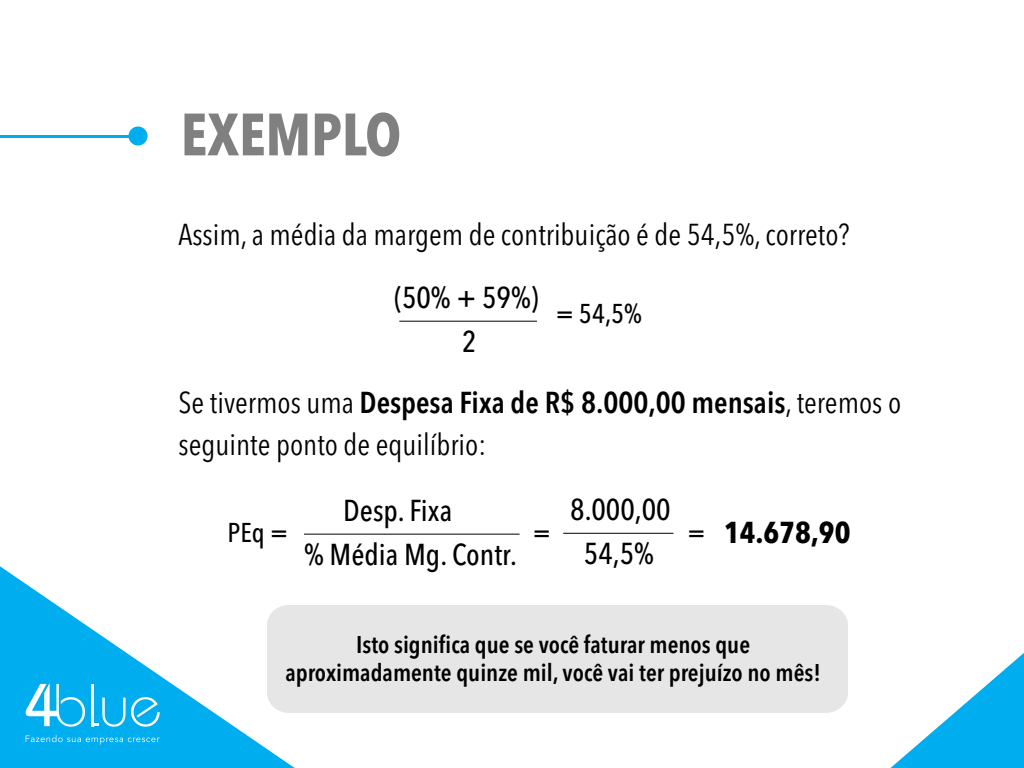
<style>
.page{position:relative;width:1024px;height:768px;background:#fff}
.page>*{position:absolute;margin:0;border:0;box-sizing:border-box;transform-origin:0 0}
.t1{font:700 condensed 59px "Avenir Next LT Pro";color:#808080}
.t2{font:condensed 30px/42.1px "Avenir Next LT Pro";color:#000}
.t3{font:500 condensed 30px/43.6px "Avenir Next LT Pro";color:#000;text-align:center}
.t4{font:700 condensed 30px "Avenir Next LT Pro";color:#000}
.t5{font:500 condensed 27px "Avenir Next LT Pro";color:#000}
.t6{font:600 condensed 24px/28.8px "Avenir Next LT Pro";color:#000;text-align:center}
.s1{font-weight:600}
</style>
<div class="page">
<svg style="left:0;top:566px;width:295px;height:202px"></svg>
<svg style="left:26px;top:683px;width:59px;height:44px"></svg>
<hr style="left:91px;top:684px;width:2px;height:42px;background:#fff">
<svg style="left:93px;top:697px;width:67px;height:30px;background:#37bef1"></svg>
<svg style="left:26px;top:735px;width:134px;height:10px"></svg>
<svg style="left:891px;top:653px;width:133px;height:115px"></svg>
<hr style="left:0;top:135px;width:139px;height:3px;background:#00adee">
<div style="left:128px;top:126px;width:20px;height:20px;background:#00adee;border-radius:50%"></div>
<hr style="left:399px;top:321px;width:138px;height:1px;background:#000">
<hr style="left:304px;top:534px;width:216px;height:1px;background:#000">
<hr style="left:563px;top:533px;width:110px;height:1px;background:#000">
<div style="left:267px;top:605px;width:581px;height:108px;background:#e6e6e6"></div>
<h1 class="t1" style="left:181px;top:98px;width:222px">EXEMPLO</h1>
<p class="t2" style="left:179px;top:213px;width:672px">Assim, a média da margem de contribuição é de 54,5%, correto?</p>
<p class="t3" style="left:394px;top:276px;width:146px">(50% + 59%)<br>2</p>
<p class="t5" style="left:556px;top:297px;width:88px">= 54,5%</p>
<p class="t2" style="left:179px;top:382px;width:724px">Se tivermos uma <span class="s1">Despesa Fixa de R$ 8.000,00 mensais</span>, teremos o seguinte ponto de equilíbrio:</p>
<p class="t3" style="left:304px;top:489px;width:214px;text-align:left;text-indent:39px">Desp. Fixa<br>% Média Mg. Contr.</p>
<p class="t3" style="left:570px;top:488px;width:102px">8.000,00</p>
<p class="t5" style="left:228px;top:516px;width:62px">PEq =</p>
<p class="t5" style="left:533px;top:516px;width:19px">=</p>
<p class="t5" style="left:687px;top:516px;width:19px">=</p>
<p class="t3" style="left:584px;top:532px;width:72px">54,5%</p>
<p class="t4" style="left:724px;top:514px;width:128px">14.678,90</p>
<p class="t6" style="left:285px;top:630px;width:537px">Isto significa que se você faturar menos que aproximadamente quinze mil, você vai ter prejuízo no mês!</p>
</div>
